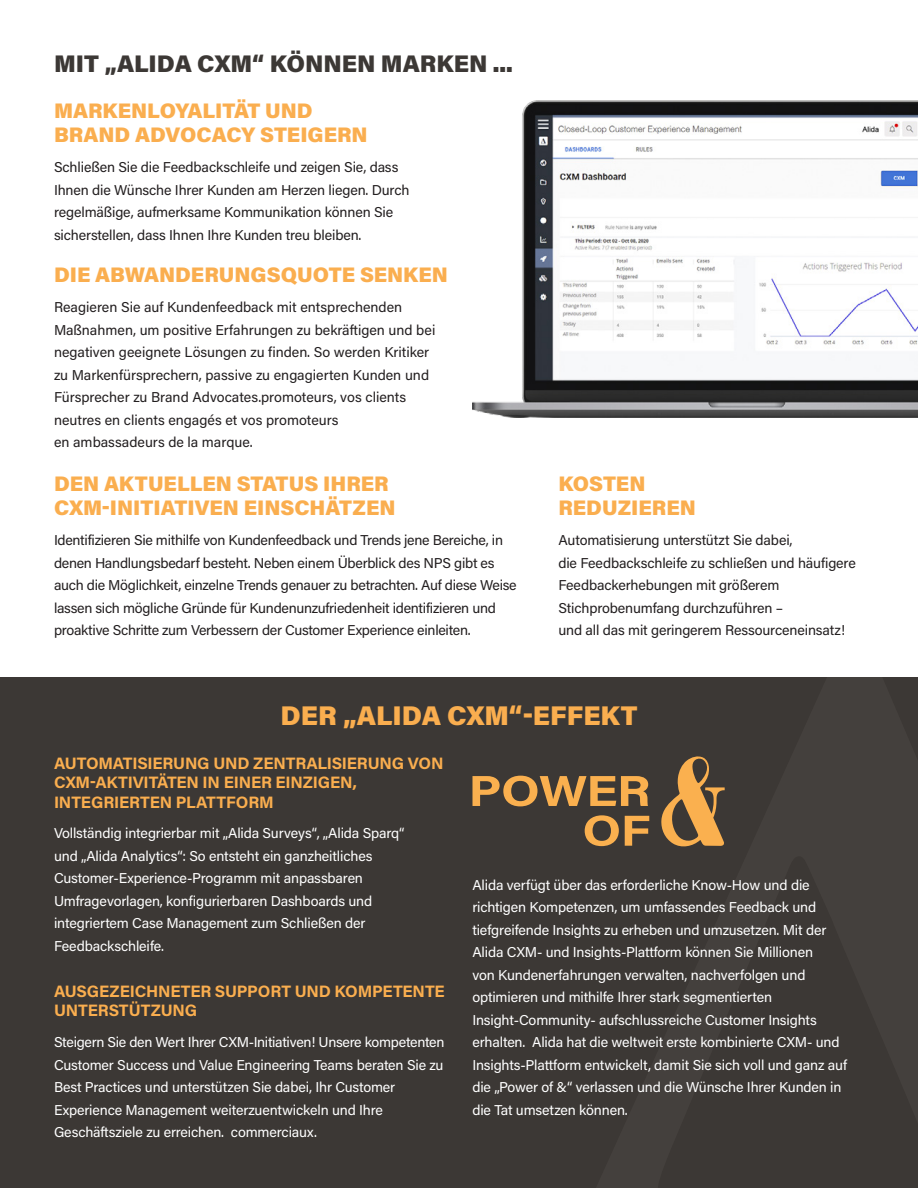
<style>
.page{position:relative;width:918px;height:1188px;background:#fff}
.page>*{position:absolute;margin:0;border:0;box-sizing:border-box;transform-origin:0 0}
.Inline_header{font:900 27px "Acumin Pro";color:#faae4f}
.Inline_header-2{font:900 24px "Acumin Pro";color:#3c3835}
.Inline_header-3{font:900 21px/24px "Acumin Pro";color:#faae4f}
.Inline_header-4{font:700 16.5px/19.5px "Acumin Pro";letter-spacing:-.01em;color:#faae4f}
.Inline_header-5{font:14.25px/22.5px "Acumin Pro";letter-spacing:-.01em;color:#231f20}
.Bulleted_list{font:14.25px/22.5px "Acumin Pro";letter-spacing:-.01em;color:#fff}
.Inline_header-6{font:14.25px/22.5px "Acumin Pro";letter-spacing:-.01em;color:#fff}
</style>
<div class="page">
<div style="left:0;top:677px;width:918px;height:511px;background:#3c3835"></div>
<svg style="left:661px;top:756px;width:64px;height:90px"></svg>
<svg style="left:472px;top:776px;width:176px;height:30px"></svg>
<svg style="left:585px;top:815px;width:34px;height:31px"></svg>
<svg style="left:625px;top:816px;width:24px;height:30px"></svg>
<img style="left:472px;top:101px;width:446px;height:316px">
<p class="Inline_header-2" style="left:54px;top:46px;width:460px">MIT „ALIDA CXM“ KÖNNEN MARKEN ...</p>
<p class="Inline_header-3" style="left:54px;top:98px;width:315px">MARKENLOYALITÄT UND<br>BRAND ADVOCACY STEIGERN</p>
<p class="Inline_header-5" style="left:54px;top:156px;width:357px">Schließen Sie die Feedbackschleife und zeigen Sie, dass Ihnen die Wünsche Ihrer Kunden am Herzen liegen. Durch regelmäßige, aufmerksame Kommunikation können Sie sicherstellen, dass Ihnen Ihre Kunden treu bleiben.</p>
<p class="Inline_header-3" style="left:54px;top:261px;width:396px">DIE ABWANDERUNGSQUOTE SENKEN</p>
<p class="Inline_header-5" style="left:54px;top:296px;width:383px">Reagieren Sie auf Kundenfeedback mit entsprechenden Maßnahmen, um positive Erfahrungen zu bekräftigen und bei negativen geeignete Lösungen zu finden. So werden Kritiker zu Markenfürsprechern, passive zu engagierten Kunden und Fürsprecher zu Brand Advocates.promoteurs, vos clients neutres en clients engagés et vos promoteurs<br>en ambassadeurs de la marque.</p>
<p class="Inline_header-3" style="left:54px;top:470px;width:343px">DEN AKTUELLEN STATUS IHRER<br>CXM-INITIATIVEN EINSCHÄTZEN</p>
<p class="Inline_header-5" style="left:54px;top:528px;width:464px">Identifizieren Sie mithilfe von Kundenfeedback und Trends jene Bereiche, in denen Handlungsbedarf besteht. Neben einem Überblick des NPS gibt es auch die Möglichkeit, einzelne Trends genauer zu betrachten. Auf diese Weise lassen sich mögliche Gründe für Kundenunzufriedenheit identifizieren und proaktive Schritte zum Verbessern der Customer Experience einleiten.</p>
<p class="Inline_header-3" style="left:558px;top:470px;width:139px">KOSTEN<br>REDUZIEREN</p>
<p class="Inline_header-5" style="left:558px;top:528px;width:299px">Automatisierung unterstützt Sie dabei,<br>die Feedbackschleife zu schließen und häufigere Feedbackerhebungen mit größerem Stichprobenumfang durchzuführen –<br>und all das mit geringerem Ressourceneinsatz!</p>
<p class="Inline_header" style="left:281px;top:696px;width:358px">DER „ALIDA CXM“-EFFEKT</p>
<p class="Inline_header-4" style="left:54px;top:752px;width:391px">AUTOMATISIERUNG UND ZENTRALISIERUNG VON<br>CXM-AKTIVITÄTEN IN EINER EINZIGEN,<br>INTEGRIERTEN PLATTFORM</p>
<p class="Inline_header-6" style="left:54px;top:821px;width:352px">Vollständig integrierbar mit „Alida Surveys“, „Alida Sparq“ und „Alida Analytics“: So entsteht ein ganzheitliches Customer-Experience-Programm mit anpassbaren Umfragevorlagen, konfigurierbaren Dashboards und integriertem Case Management zum Schließen der Feedbackschleife.</p>
<p class="Inline_header-4" style="left:54px;top:981px;width:392px">AUSGEZEICHNETER SUPPORT UND KOMPETENTE<br>UNTERSTÜTZUNG</p>
<p class="Inline_header-6" style="left:54px;top:1030px;width:392px">Steigern Sie den Wert Ihrer CXM-Initiativen! Unsere kompetenten Customer Success und Value Engineering Teams beraten Sie zu Best Practices und unterstützen Sie dabei, Ihr Customer Experience Management weiterzuentwickeln und Ihre Geschäftsziele zu erreichen. commerciaux.</p>
<p class="Bulleted_list" style="left:472px;top:873px;width:376px">Alida verfügt über das erforderliche Know-How und die richtigen Kompetenzen, um umfassendes Feedback und tiefgreifende Insights zu erheben und umzusetzen. Mit der Alida CXM- und Insights-Plattform können Sie Millionen<br>von Kundenerfahrungen verwalten, nachverfolgen und optimieren und mithilfe Ihrer stark segmentierten Insight-Community- aufschlussreiche Customer Insights erhalten. Alida hat die weltweit erste kombinierte CXM- und Insights-Plattform entwickelt, damit Sie sich voll und ganz auf die „Power of &amp;“ verlassen und die Wünsche Ihrer Kunden in die Tat umsetzen können.</p>
</div>
